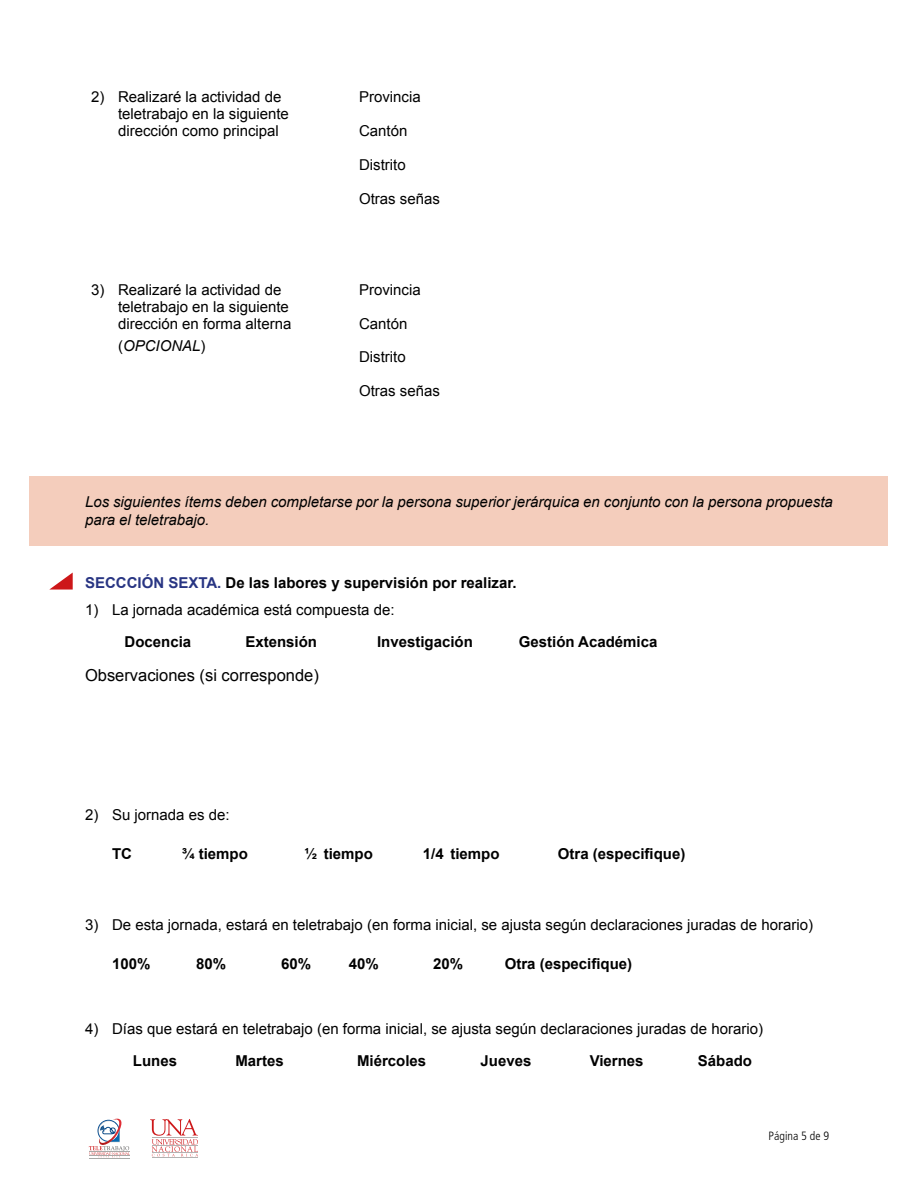
<style>
.page{position:relative;width:918px;height:1188px;background:#fff}
.page>*{position:absolute;margin:0;border:0;box-sizing:border-box;transform-origin:0 0}
.t1{font:16.5px "Arial";color:#000}
.t2{font:15px/17.2px "Arial";color:#000}
.t3{font:700 15px "Arial";color:#000}
.t4{font:italic 15px/18px "Arial";color:#000}
.t5{font:300 condensed 12px "Frutiger";color:#000}
.s1{font-style:normal}
.s2{color:#283583}
</style>
<div class="page">
<svg style="left:89px;top:1118px;width:41px;height:39px"></svg>
<hr style="left:89px;top:1155px;width:41px;height:1px;background:#a8a8a7">
<hr style="left:89px;top:1151px;width:41px;height:1px;background:#a8a8a7">
<hr style="left:89px;top:1158px;width:41px;height:1px;background:#a8a8a7">
<hr style="left:152px;top:1157px;width:46px;height:1px;background:#b3b2b2">
<svg style="left:150px;top:1119px;width:48px;height:37px"></svg>
<div style="left:29px;top:476px;width:859px;height:70px;background:#f4cdbc"></div>
<svg style="left:49px;top:573px;width:24px;height:17px"></svg>
<p class="t2" style="left:118px;top:88px;width:172px;text-indent:-27px">2) Realizaré la actividad de teletrabajo en la siguiente dirección como principal</p>
<p class="t2" style="left:359px;top:88px;width:63px">Provincia</p>
<p class="t2" style="left:359px;top:122px;width:50px">Cantón</p>
<p class="t2" style="left:359px;top:156px;width:48px">Distrito</p>
<p class="t2" style="left:359px;top:190px;width:82px">Otras señas</p>
<p class="t2" style="left:118px;top:281px;width:175px;text-indent:-27px">3) Realizaré la actividad de teletrabajo en la siguiente dirección en forma alterna</p>
<p class="t4" style="left:118px;top:337px;width:89px"><span class="s1">(</span>OPCIONAL<span class="s1">)</span></p>
<p class="t2" style="left:359px;top:281px;width:63px">Provincia</p>
<p class="t2" style="left:359px;top:315px;width:50px">Cantón</p>
<p class="t2" style="left:359px;top:349px;width:48px">Distrito</p>
<p class="t2" style="left:359px;top:383px;width:82px">Otras señas</p>
<p class="t4" style="left:85px;top:492px;width:749px">Los siguientes ítems deben completarse por la persona superior jerárquica en conjunto con la persona propuesta para el teletrabajo.</p>
<p class="t3" style="left:85px;top:572px;width:433px"><span class="s2">SECCCIÓN SEXTA.</span> De las labores y supervisión por realizar.</p>
<p class="t2" style="left:85px;top:601px;width:311px">1) La jornada académica está compuesta de:</p>
<p class="t3" style="left:125px;top:631px;width:68px">Docencia</p>
<p class="t3" style="left:245px;top:631px;width:73px">Extensión</p>
<p class="t3" style="left:377px;top:631px;width:97px">Investigación</p>
<p class="t3" style="left:519px;top:631px;width:140px">Gestión Académica</p>
<p class="t1" style="left:85px;top:664px;width:235px">Observaciones (si corresponde)</p>
<p class="t2" style="left:85px;top:806px;width:146px">2) Su jornada es de:</p>
<p class="t3" style="left:112px;top:844px;width:21px">TC</p>
<p class="t3" style="left:182px;top:844px;width:67px">¾ tiempo</p>
<p class="t3" style="left:305px;top:844px;width:70px">½ tiempo</p>
<p class="t3" style="left:423px;top:844px;width:78px">1/4 tiempo</p>
<p class="t3" style="left:558px;top:844px;width:129px">Otra (especifique)</p>
<p class="t2" style="left:85px;top:917px;width:730px">3) De esta jornada, estará en teletrabajo (en forma inicial, se ajusta según declaraciones juradas de horario)</p>
<p class="t3" style="left:112px;top:954px;width:40px">100%</p>
<p class="t3" style="left:196px;top:954px;width:32px">80%</p>
<p class="t3" style="left:281px;top:954px;width:32px">60%</p>
<p class="t3" style="left:349px;top:954px;width:32px">40%</p>
<p class="t3" style="left:433px;top:954px;width:32px">20%</p>
<p class="t3" style="left:505px;top:954px;width:129px">Otra (especifique)</p>
<p class="t2" style="left:85px;top:1020px;width:680px">4) Días que estará en teletrabajo (en forma inicial, se ajusta según declaraciones juradas de horario)</p>
<p class="t3" style="left:133px;top:1051px;width:46px">Lunes</p>
<p class="t3" style="left:235px;top:1051px;width:50px">Martes</p>
<p class="t3" style="left:357px;top:1051px;width:71px">Miércoles</p>
<p class="t3" style="left:481px;top:1051px;width:52px">Jueves</p>
<p class="t3" style="left:590px;top:1051px;width:55px">Viernes</p>
<p class="t3" style="left:698px;top:1051px;width:56px">Sábado</p>
<p class="t5" style="left:769px;top:1129px;width:62px">Página 5 de 9</p>
</div>
